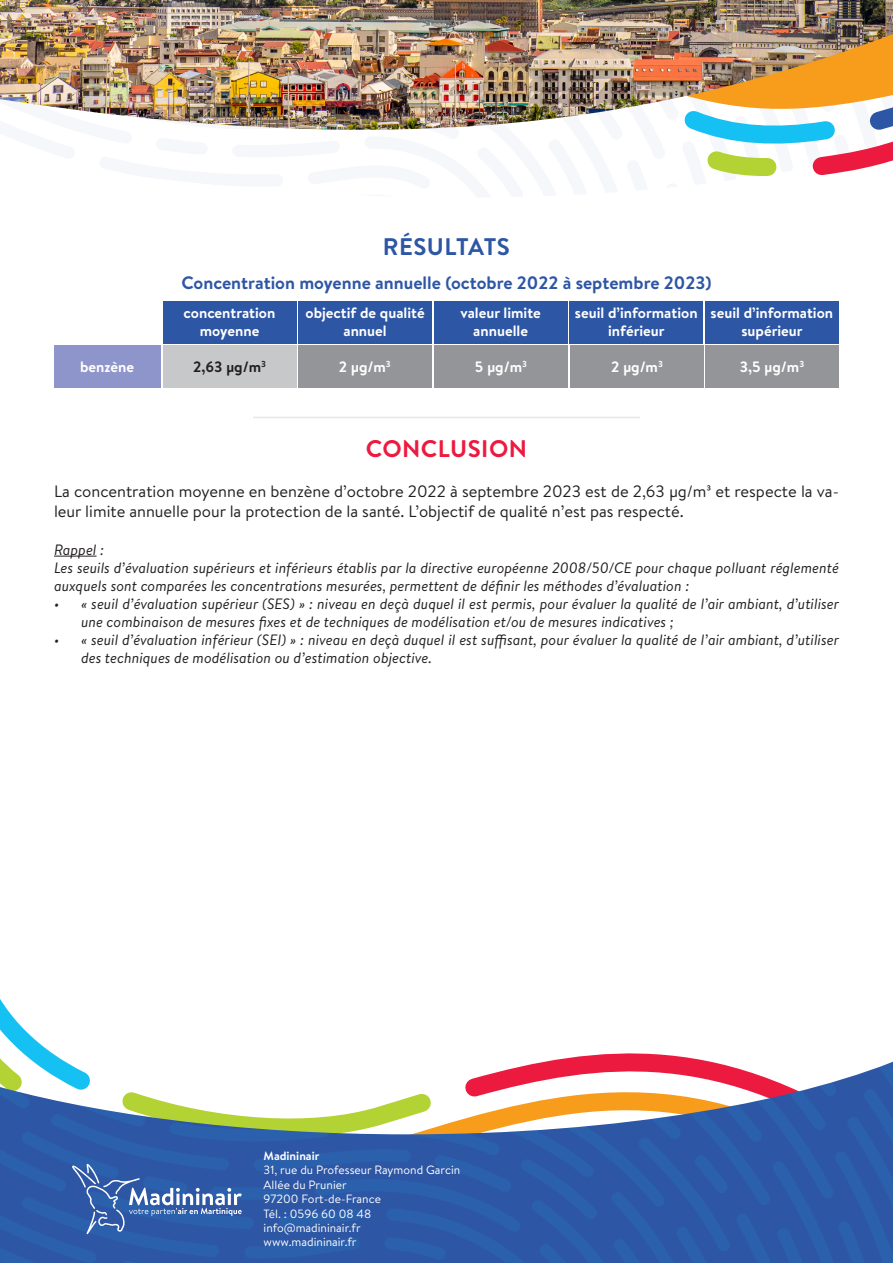
<style>
.page{position:relative;width:893px;height:1263px;background:#fff}
.page>*{position:absolute;margin:0;border:0;box-sizing:border-box;transform-origin:0 0}
.t1{font:700 24px "Brandon Text";letter-spacing:.02em;color:#ed1a40}
.t2{font:700 24px "Brandon Text";letter-spacing:.015em;color:#2d56a5}
.t3{font:700 18px "Brandon Text";color:#2d56a5}
.t4{font:16.5px/19.8px "Brandon Text";color:#231f20}
.t5{font:italic 15px/18px "Brandon Text";color:#231f20}
.t6{font:700 15px/18px "Brandon Text";color:#fff;text-align:center}
.t7{font:700 15px "Brandon Text";color:#231f20}
.t8{font:12px "Brandon Text";color:#fff}
.t9{font:700 12px "Brandon Text";color:#fff}
</style>
<div class="page">
<svg style="left:544px;top:1053px;width:349px;height:9px"></svg>
<svg style="left:0;top:1062px;width:893px;height:201px;background:#576da6"></svg>
<svg style="left:0;top:999px;width:444px;height:237px"></svg>
<hr style="left:54px;top:556px;width:43px;height:1px;background:#231f20">
<hr style="left:253px;top:417px;width:387px;height:1px;background:#e6e7e9">
<img style="left:0;top:0;width:893px;height:130px">
<svg style="left:676px;top:88px;width:217px;height:88px"></svg>
<div style="left:163px;top:301px;width:133px;height:42px;background:#2d56a5"></div>
<div style="left:298px;top:301px;width:134px;height:42px;background:#2d56a5"></div>
<div style="left:434px;top:301px;width:134px;height:42px;background:#2d56a5"></div>
<div style="left:569px;top:301px;width:134px;height:42px;background:#2d56a5"></div>
<div style="left:54px;top:345px;width:106px;height:43px;background:#8e95ca"></div>
<div style="left:298px;top:345px;width:133px;height:43px;background:#939598"></div>
<div style="left:434px;top:345px;width:134px;height:43px;background:#939598"></div>
<div style="left:570px;top:345px;width:134px;height:43px;background:#939598"></div>
<div style="left:705px;top:345px;width:134px;height:43px;background:#939598"></div>
<div style="left:163px;top:345px;width:133px;height:43px;background:#c7c8ca"></div>
<div style="left:705px;top:301px;width:134px;height:42px;background:#2d56a5"></div>
<p class="t2" style="left:383px;top:230px;width:129px">RÉSULTATS</p>
<p class="t3" style="left:181px;top:270px;width:532px">Concentration moyenne annuelle (octobre 2022 à septembre 2023)</p>
<p class="t6" style="left:184px;top:304px;width:93px">concentration moyenne</p>
<p class="t6" style="left:305px;top:304px;width:121px">objectif de qualité annuel</p>
<p class="t6" style="left:460px;top:304px;width:82px">valeur limite</p>
<p class="t6" style="left:575px;top:304px;width:124px">seuil d’information inférieur</p>
<p class="t6" style="left:711px;top:304px;width:124px">seuil d’information supérieur</p>
<p class="t6" style="left:473px;top:322px;width:56px">annuelle</p>
<p class="t7" style="left:193px;top:356px;width:74px">2,63 µg/m<sup>3</sup></p>
<p class="t6" style="left:80px;top:357px;width:56px">benzène</p>
<p class="t6" style="left:339px;top:357px;width:53px">2 µg/m<sup>3</sup></p>
<p class="t6" style="left:475px;top:357px;width:54px">5 µg/m<sup>3</sup></p>
<p class="t6" style="left:611px;top:357px;width:53px">2 µg/m<sup>3</sup></p>
<p class="t6" style="left:740px;top:357px;width:66px">3,5 µg/m<sup>3</sup></p>
<p class="t1" style="left:366px;top:432px;width:163px">CONCLUSION</p>
<p class="t4" style="left:54px;top:481px;width:786px">La concentration moyenne en benzène d’octobre 2022 à septembre 2023 est de 2,63 µg/m3 et respecte la va&shy;leur limite annuelle pour la protection de la santé. L’objectif de qualité n’est pas respecté.</p>
<p class="t5" style="left:54px;top:540px;width:52px">Rappel :</p>
<p class="t5" style="left:54px;top:558px;width:786px">Les seuils d’évaluation supérieurs et inférieurs établis par la directive européenne 2008/50/CE pour chaque polluant réglementé auxquels sont comparées les concentrations mesurées, permettent de définir les méthodes d’évaluation :</p>
<p class="t5" style="left:81px;top:594px;width:760px;text-indent:-27px">• « seuil d’évaluation supérieur (SES) » : niveau en deçà duquel il est permis, pour évaluer la qualité de l’air ambiant, d’utiliser une combinaison de mesures fixes et de techniques de modélisation et/ou de mesures indicatives ;</p>
<p class="t5" style="left:81px;top:630px;width:760px;text-indent:-27px">• « seuil d’évaluation inférieur (SEI) » : niveau en deçà duquel il est suffisant, pour évaluer la qualité de l’air ambiant, d’utiliser des techniques de modélisation ou d’estimation objective.</p>
<p class="t9" style="left:264px;top:1147px;width:57px">Madininair</p>
<p class="t8" style="left:264px;top:1162px;width:198px">31, rue du Professeur Raymond Garcin</p>
<p class="t8" style="left:264px;top:1176px;width:85px">Allée du Prunier</p>
<p class="t8" style="left:264px;top:1191px;width:119px">97200 Fort-de-France</p>
<p class="t8" style="left:264px;top:1205px;width:109px">Tél. : 0596 60 08 48</p>
<p class="t8" style="left:264px;top:1219px;width:99px">info@madininair.fr</p>
<p class="t8" style="left:264px;top:1234px;width:94px">www.madininair.fr</p>
</div>
